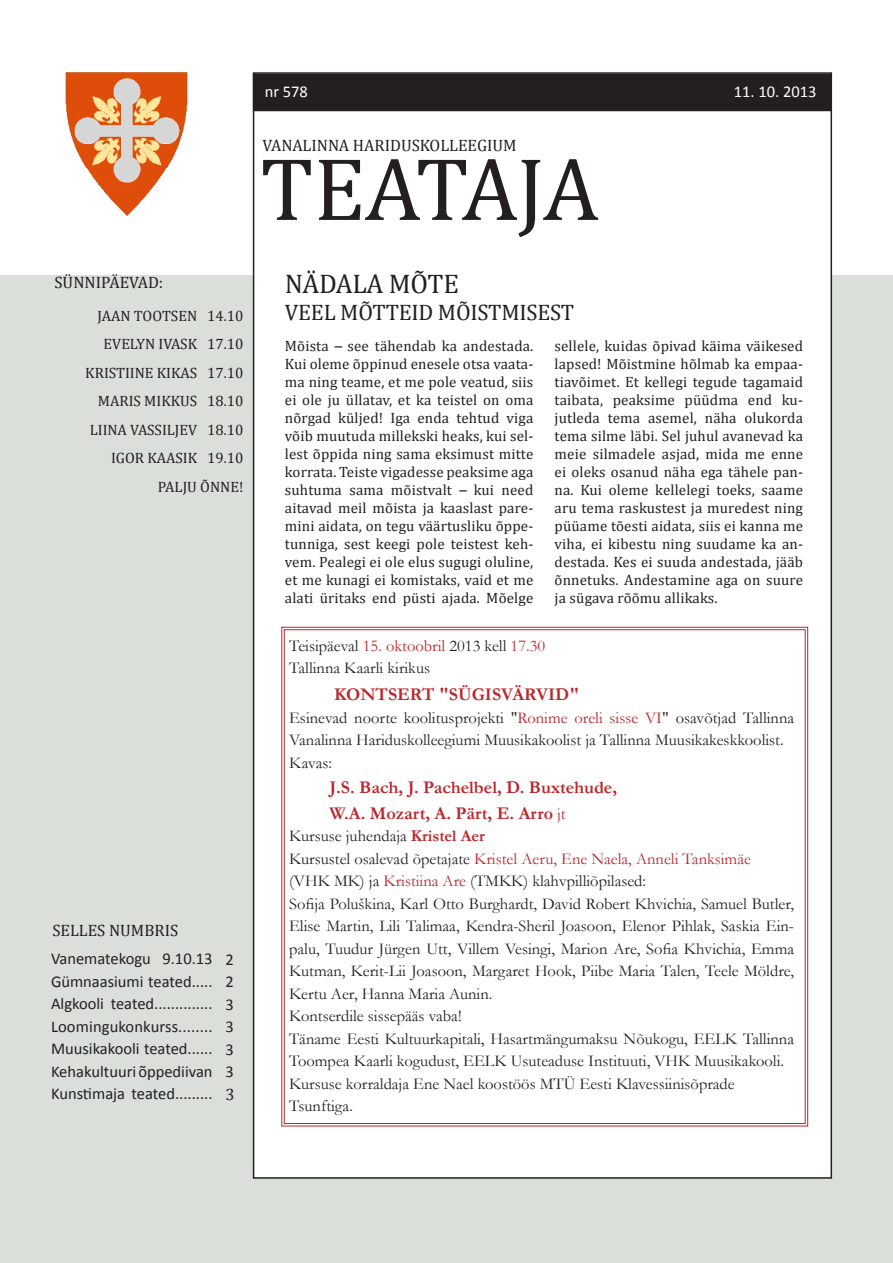
<style>
.page{position:relative;width:893px;height:1263px;background:#fff}
.page>*{position:absolute;margin:0;border:0;box-sizing:border-box;transform-origin:0 0}
.t1{font:90px "Cambria";letter-spacing:-.015em;color:#231f20}
.t2{font:27px "Cambria";letter-spacing:-.01em;color:#231f20}
.t3{font:22.5px "Cambria";letter-spacing:-.01em;color:#231f20}
.t4{font:700 18px "Garamond";color:#bb272b}
.t5{font:16.5px/22.5px "Garamond";color:#231f20}
.t6{font:16.5px/22.5px "Calibri";color:#231f20}
.t7{font:16.5px "Garamond";color:#bb272b}
.t8{font:16.5px "Cambria";color:#231f20}
.t9{font:16.5px "Calibri";color:#fff}
.t10{font:15px/18px "Cambria";color:#231f20;text-align:justify}
.s1{color:#bb272b}
.s2{font-weight:400;font-size:16.5px}
.s3{font-weight:700;color:#bb272b}
.s4{color:#231f20}
.s5{font-family:"Calibri"}
</style>
<div class="page">
<div style="left:1px;top:276px;width:892px;height:987px;background:#dadfd9"></div>
<div style="left:254px;top:73px;width:577px;height:1105px;background:#fff"></div>
<div style="left:253px;top:74px;width:578px;height:37px;background:#231f20"></div>
<img style="left:65px;top:72px;width:123px;height:144px">
<svg style="left:281px;top:627px;width:527px;height:499px"></svg>
<p class="t8" style="left:54px;top:273px;width:110px">SÜNNIPÄEVAD:</p>
<p class="t10" style="left:97px;top:307px;width:147px">JAAN TOOTSEN 14.10</p>
<p class="t10" style="left:104px;top:335px;width:141px">EVELYN IVASK 17.10</p>
<p class="t10" style="left:85px;top:364px;width:160px">KRISTIINE KIKAS 17.10</p>
<p class="t10" style="left:98px;top:392px;width:147px">MARIS MIKKUS 18.10</p>
<p class="t10" style="left:90px;top:421px;width:155px">LIINA VASSILJEV 18.10</p>
<p class="t10" style="left:111px;top:449px;width:134px">IGOR KAASIK 19.10</p>
<p class="t10" style="left:158px;top:478px;width:87px">PALJU ÕNNE!</p>
<p class="t8" style="left:52px;top:921px;width:127px">SELLES NUMBRIS</p>
<p class="t6" style="left:51px;top:947px;width:163px">Vanematekogu 9.10.13</p>
<p class="t6" style="left:51px;top:970px;width:163px">Gümnaasiumi teated.....</p>
<p class="t6" style="left:51px;top:992px;width:163px">Algkooli teated..............<br>Loomingukonkurss........</p>
<p class="t6" style="left:51px;top:1037px;width:163px">Muusikakooli teated......</p>
<p class="t6" style="left:51px;top:1060px;width:163px">Kehakultuuri õppediivan</p>
<p class="t6" style="left:51px;top:1082px;width:163px">Kunstimaja teated.........</p>
<p class="t6" style="left:226px;top:948px;width:10px">2</p>
<p class="t6" style="left:226px;top:970px;width:10px">2</p>
<p class="t6" style="left:226px;top:993px;width:10px">3</p>
<p class="t6" style="left:226px;top:1015px;width:10px">3</p>
<p class="t6" style="left:226px;top:1038px;width:10px">3</p>
<p class="t6" style="left:226px;top:1060px;width:10px">3</p>
<p class="t8" style="left:226px;top:1084px;width:11px">3</p>
<p class="t9" style="left:265px;top:82px;width:45px">nr 578</p>
<p class="t9" style="left:734px;top:82px;width:84px">11. 10. 2013</p>
<p class="t8" style="left:263px;top:136px;width:256px">VANALINNA HARIDUSKOLLEEGIUM</p>
<p class="t1" style="left:260px;top:136px;width:340px">TEATAJA</p>
<p class="t2" style="left:285px;top:268px;width:175px">NÄDALA MÕTE</p>
<p class="t3" style="left:285px;top:299px;width:291px">VEEL MÕTTEID MÕISTMISEST</p>
<p class="t10" style="left:555px;top:337px;width:250px">sellele, kuidas õpivad käima väikesed lapsed! Mõistmine hõlmab ka empaa&shy;tiavõimet. Et kellegi tegude tagamaid taibata, peaksime püüdma end ku&shy;jutleda tema asemel, näha olukorda tema silme läbi. Sel juhul avanevad ka meie silmadele asjad, mida me enne ei oleks osanud näha ega tähele pan&shy;na. Kui oleme kellelegi toeks, saame aru tema raskustest ja muredest ning püüame tõesti aidata, siis ei kanna me viha, ei kibestu ning suudame ka an&shy;destada. Kes ei suuda andestada, jääb õnnetuks. Andestamine aga on suure ja sügava rõõmu allikaks.</p>
<p class="t5" style="left:289px;top:634px;width:257px">Teisipäeval <span class="s1">15. oktoobril</span> 2013 kell <span class="s1">17.30</span></p>
<p class="t5" style="left:289px;top:656px;width:142px">Tallinna Kaarli kirikus</p>
<p class="t4" style="left:334px;top:682px;width:247px">KONTSERT "SÜGISVÄRVID"</p>
<p class="t5" style="left:289px;top:706px;width:506px">Esinevad noorte koolitusprojekti "<span class="s1">Ronime oreli sisse VI</span>" osavõtjad Tallinna<br>Vanalinna Hariduskolleegiumi Muusikakoolist ja Tallinna Muusikakeskkoolist.</p>
<p class="t5" style="left:289px;top:751px;width:44px">Kavas:</p>
<p class="t4" style="left:330px;top:775px;width:289px">J.S. Bach, J. Pachelbel, D. Buxtehude,</p>
<p class="t4" style="left:330px;top:801px;width:238px">W.A. Mozart, A. Pärt, E. Arro <span class="s2">jt</span></p>
<p class="t5" style="left:289px;top:824px;width:197px">Kursuse juhendaja <span class="s3">Kristel Aer</span></p>
<p class="t7" style="left:289px;top:847px;width:463px"><span class="s4">Kursustel osalevad õpetajate</span> Kristel Aeru, Ene Naela, Anneli Tanksimäe</p>
<p class="t5" style="left:289px;top:869px;width:358px">(VHK MK) ja <span class="s1">Kristiina Are</span> (TMKK) klahvpilliõpilased:</p>
<p class="t5" style="left:289px;top:892px;width:506px;text-align:justify">Sofija Poluškina, Karl Otto Burghardt, David Robert Khvichia, Samuel Butler, Elise Martin, Lili Talimaa, Kendra-Sheril Joasoon, Elenor Pihlak, Saskia Ein&shy;palu, Tuudur Jürgen Utt, Villem Vesingi, Marion Are, Sofia Khvichia, Emma Kutman, Kerit-Lii Joasoon, Margaret Hook, Piibe Maria Talen, Teele Möldre, Kertu Aer, Hanna Maria Aunin.</p>
<p class="t5" style="left:289px;top:1004px;width:174px">Kontserdile sissepääs vaba!</p>
<p class="t5" style="left:289px;top:1027px;width:506px">Täname Eesti Kultuurkapitali, Hasartmängumaksu Nõukogu, EELK Tallinna<br>Toompea Kaarli kogudust, EELK Usuteaduse Instituuti, VHK Muusikakooli.</p>
<p class="t5" style="left:289px;top:1072px;width:447px">Kursuse korraldaja Ene Nael koostöös MTÜ Eesti Klavessiinisõprade</p>
<p class="t5" style="left:289px;top:1094px;width:65px">Tsunftiga.</p>
<p class="t10" style="left:285px;top:337px;width:250px">Mõista <span class="s5">–</span> see tähendab ka andestada.<br>Kui oleme õppinud enesele otsa vaata&shy;ma ning teame, et me pole veatud, siis ei ole ju üllatav, et ka teistel on oma nõrgad küljed! Iga enda tehtud viga võib muutuda millekski heaks, kui sel&shy;lest õppida ning sama eksimust mitte korrata. Teiste vigadesse peaksime aga suhtuma sama mõistvalt <span class="s5">–</span> kui need aitavad meil mõista ja kaaslast pare&shy;mini aidata, on tegu väärtusliku õppe&shy;tunniga, sest keegi pole teistest keh&shy;vem. Pealegi ei ole elus sugugi oluline, et me kunagi ei komistaks, vaid et me alati üritaks end püsti ajada. Mõelge</p>
</div>
